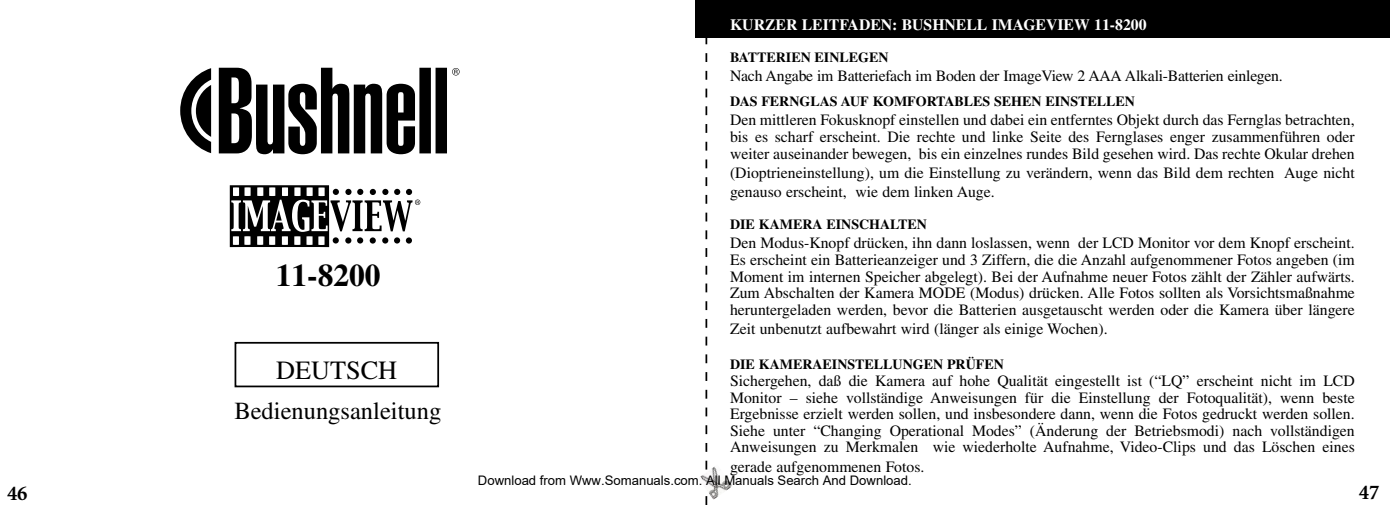
<style>
.page{position:relative;width:1390px;height:505px;background:#fff}
.page>*{position:absolute;margin:0;border:0;box-sizing:border-box;transform-origin:0 0}
.t1{font:700 31.5px "Times";color:#000}
.t2{font:26.25px "Times";color:#000}
.t3{font:24.5px "Times";color:#000}
.t4{font:700 21px "Minion";color:#000}
.t5{font:15.75px/16.6px "Times";color:#000;text-align:justify}
.t6{font:700 15.75px "Times";color:#fff}
.t7{font:700 14px "Times";color:#000}
.t8{font:13.12px "Arial";color:#000}
</style>
<div class="page">
<div style="left:695px;top:0;width:695px;height:37px;background:#000"></div>
<svg style="left:705px;top:37px;width:2px;height:467px"></svg>
<img style="left:700px;top:463px;width:32px;height:36px">
<svg style="left:180px;top:68px;width:31px;height:85px"></svg>
<svg style="left:219px;top:68px;width:240px;height:86px"></svg>
<svg style="left:230px;top:185px;width:190px;height:62px"></svg>
<div style="left:234px;top:341px;width:205px;height:46px;border:2px solid #000"></div>
<p class="t6" style="left:730px;top:15px;width:418px">KURZER LEITFADEN: BUSHNELL IMAGEVIEW 11-8200</p>
<p class="t7" style="left:730px;top:48px;width:160px">BATTERIEN EINLEGEN</p>
<p class="t5" style="left:730px;top:67px;width:554px">Nach Angabe im Batteriefach im Boden der ImageView 2 AAA Alkali-Batterien einlegen.</p>
<p class="t7" style="left:730px;top:93px;width:406px">DAS FERNGLAS AUF KOMFORTABLES SEHEN EINSTELLEN</p>
<p class="t5" style="left:730px;top:112px;width:626px">Den mittleren Fokusknopf einstellen und dabei ein entferntes Objekt durch das Fernglas betrachten, bis es scharf erscheint. Die rechte und linke Seite des Fernglases enger zusammenführen oder weiter auseinander bewegen, bis ein einzelnes rundes Bild gesehen wird. Das rechte Okular drehen</p>
<p class="t5" style="left:730px;top:163px;width:626px;line-height:19.2px">(Dioptrieneinstellung), um die Einstellung zu verändern, wenn das Bild dem rechten Auge nicht genauso erscheint, wie dem linken Auge.</p>
<p class="t7" style="left:730px;top:215px;width:198px">DIE KAMERA EINSCHALTEN</p>
<p class="t5" style="left:730px;top:234px;width:626px">Den Modus-Knopf drücken, ihn dann loslassen, wenn der LCD Monitor vor dem Knopf erscheint.<br>Es erscheint ein Batterieanzeiger und 3 Ziffern, die die Anzahl aufgenommener Fotos angeben (im Moment im internen Speicher abgelegt). Bei der Aufnahme neuer Fotos zählt der Zähler aufwärts.<br>Zum Abschalten der Kamera MODE (Modus) drücken. Alle Fotos sollten als Vorsichtsmaßnahme heruntergeladen werden, bevor die Batterien ausgetauscht werden oder die Kamera über längere</p>
<p class="t5" style="left:730px;top:320px;width:379px">Zeit unbenutzt aufbewahrt wird (länger als einige Wochen).</p>
<p class="t7" style="left:730px;top:355px;width:275px">DIE KAMERAEINSTELLUNGEN PRÜFEN</p>
<p class="t5" style="left:730px;top:371px;width:626px">Sichergehen, daß die Kamera auf hohe Qualität eingestellt ist (“LQ” erscheint nicht im LCD Monitor – siehe vollständige Anweisungen für die Einstellung der Fotoqualität), wenn beste Ergebnisse erzielt werden sollen, und insbesondere dann, wenn die Fotos gedruckt werden sollen.<br>Siehe unter “Changing Operational Modes” (Änderung der Betriebsmodi) nach vollständigen Anweisungen zu Merkmalen wie wiederholte Aufnahme, Video-Clips und das Löschen eines</p>
<p class="t5" style="left:730px;top:457px;width:196px">gerade aufgenommenen Fotos.</p>
<h1 class="t1" style="left:276px;top:256px;width:106px">11-8200</h1>
<h2 class="t2" style="left:276px;top:354px;width:123px">DEUTSCH</h2>
<h3 class="t3" style="left:234px;top:396px;width:208px">Bedienungsanleitung</h3>
<p class="t8" style="left:478px;top:472px;width:435px">Download from Www.Somanuals.com. All Manuals Search And Download.</p>
<h3 class="t4" style="left:7px;top:482px;width:22px">46</h3>
<h3 class="t4" style="left:1359px;top:481px;width:22px">47</h3>
</div>
